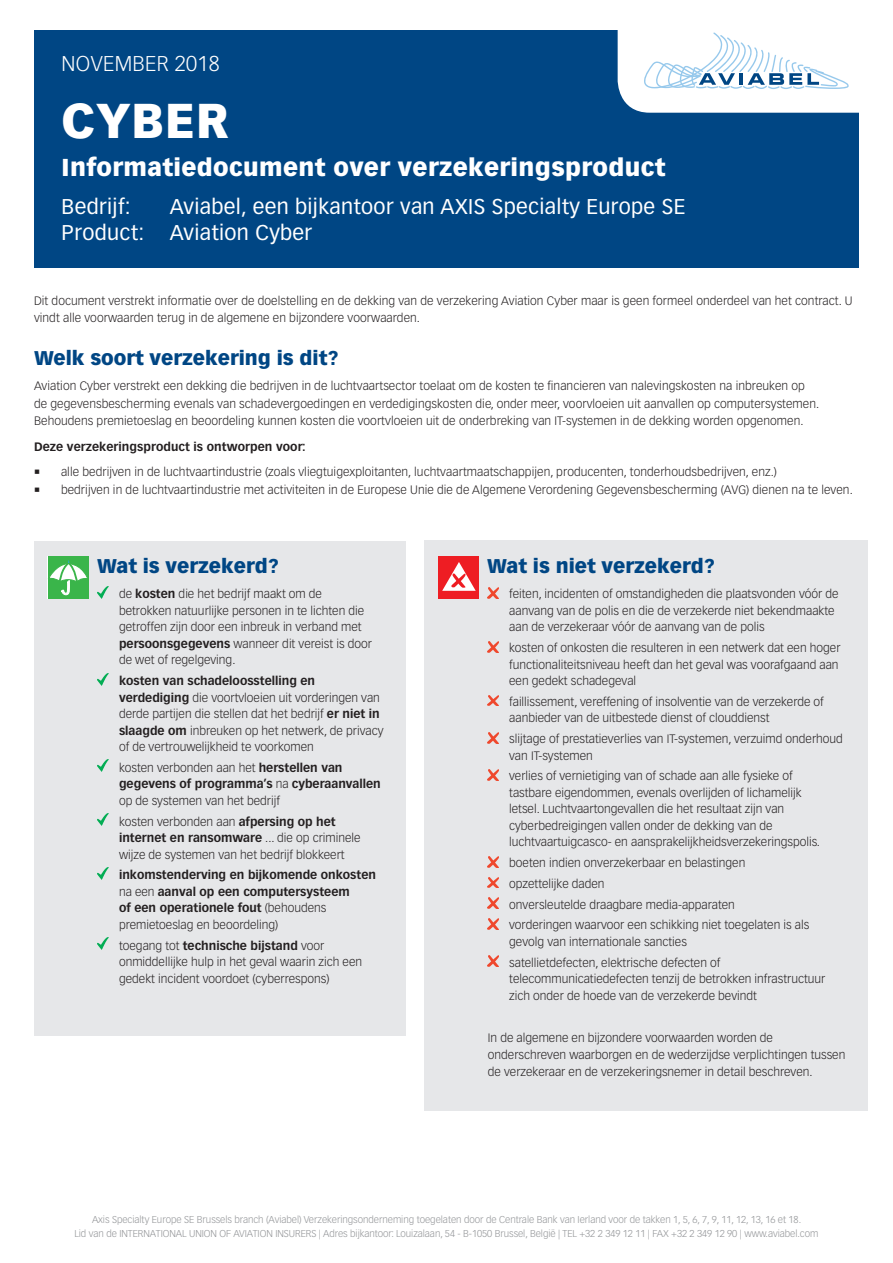
<style>
.page{position:relative;width:893px;height:1263px;background:#fff}
.page>*{position:absolute;margin:0;border:0;box-sizing:border-box;transform-origin:0 0}
.t1{font:900 48px "NA Vectora";color:#fff}
.t2{font:900 24px "NA Vectora";color:#fff}
.t3{font:21px/25.2px "NA Vectora";color:#fff}
.t4{font:300 21px "NA Vectora";color:#fff}
.t5{font:900 19.5px "NA Vectora";letter-spacing:-.015em;color:#004684}
.t6{font:300 12px/16.5px "NA Vectora";letter-spacing:-.015em;color:#231f20}
.t7{font:700 12px/16.5px "NA Vectora";letter-spacing:-.015em;color:#231f20}
.t8{font:300 9.75px/13.5px "NA Vectora";letter-spacing:-.02em;color:#939598;text-align:center}
.s1{font-weight:700}
.s2{font-weight:300}
</style>
<div class="page">
<div style="left:34px;top:31px;width:825px;height:237px;background:#004684"></div>
<div style="left:34px;top:541px;width:371px;height:494px;background:#e6e7e9"></div>
<svg style="left:98px;top:586px;width:11px;height:12px"></svg>
<svg style="left:98px;top:673px;width:11px;height:12px"></svg>
<svg style="left:98px;top:760px;width:11px;height:12px"></svg>
<svg style="left:98px;top:814px;width:11px;height:12px"></svg>
<svg style="left:98px;top:867px;width:11px;height:12px"></svg>
<svg style="left:98px;top:938px;width:11px;height:12px"></svg>
<div style="left:47px;top:557px;width:41px;height:42px;background:#fff"></div>
<div style="left:48px;top:557px;width:40px;height:42px;background:#3ab54a"></div>
<svg style="left:50px;top:560px;width:37px;height:35px"></svg>
<div style="left:424px;top:541px;width:443px;height:570px;background:#e6e7e9"></div>
<svg style="left:488px;top:587px;width:11px;height:11px"></svg>
<svg style="left:488px;top:641px;width:11px;height:11px"></svg>
<svg style="left:488px;top:695px;width:11px;height:11px"></svg>
<svg style="left:488px;top:732px;width:11px;height:11px"></svg>
<svg style="left:488px;top:769px;width:11px;height:11px"></svg>
<svg style="left:488px;top:856px;width:11px;height:11px"></svg>
<svg style="left:488px;top:877px;width:11px;height:11px"></svg>
<svg style="left:488px;top:898px;width:11px;height:11px"></svg>
<svg style="left:488px;top:918px;width:11px;height:11px"></svg>
<svg style="left:488px;top:956px;width:11px;height:11px"></svg>
<div style="left:438px;top:556px;width:41px;height:43px;background:#ee1d23"></div>
<svg style="left:442px;top:562px;width:34px;height:29px"></svg>
<svg style="left:618px;top:31px;width:241px;height:82px;background:#ecf2f7"></svg>
<h3 class="t4" style="left:62px;top:51px;width:160px">NOVEMBER 2018</h3>
<h1 class="t1" style="left:62px;top:91px;width:170px">CYBER</h1>
<h2 class="t2" style="left:62px;top:153px;width:606px">Informatiedocument over verzekeringsproduct</h2>
<h3 class="t3" style="left:62px;top:195px;width:71px">Bedrijf:</h3>
<h3 class="t3" style="left:62px;top:195px;width:626px;text-indent:108px">Aviabel, een bijkantoor van AXIS Specialty Europe SE<br>Product: Aviation Cyber</h3>
<p class="t6" style="left:34px;top:292px;width:820px;line-height:17.2px">Dit document verstrekt informatie over de doelstelling en de dekking van de verzekering Aviation Cyber maar is geen formeel onderdeel van het contract. U vindt alle voorwaarden terug in de algemene en bijzondere voorwaarden.</p>
<h3 class="t5" style="left:34px;top:345px;width:306px">Welk soort verzekering is dit?</h3>
<p class="t6" style="left:34px;top:378px;width:787px;line-height:17.2px">Aviation Cyber verstrekt een dekking die bedrijven in de luchtvaartsector toelaat om de kosten te financieren van nalevingskosten na inbreuken op de gegevensbescherming evenals van schadevergoedingen en verdedigingskosten die, onder meer, voorvloeien uit aanvallen op computersystemen.<br>Behoudens premietoeslag en beoordeling kunnen kosten die voortvloeien uit de onderbreking van IT-systemen in de dekking worden opgenomen.</p>
<p class="t7" style="left:34px;top:438px;width:274px">Deze verzekeringsproduct is ontworpen voor:</p>
<p class="t6" style="left:34px;top:464px;width:745px">• alle bedrijven in de luchtvaartindustrie (zoals vliegtuigexploitanten, luchtvaartmaatschappijen, producenten, tonderhoudsbedrijven, enz.)</p>
<p class="t6" style="left:34px;top:481px;width:820px">• bedrijven in de luchtvaartindustrie met activiteiten in de Europese Unie die de Algemene Verordening Gegevensbescherming (AVG) dienen na te leven.</p>
<h3 class="t5" style="left:97px;top:554px;width:183px">Wat is verzekerd?</h3>
<p class="t6" style="left:119px;top:586px;width:255px">de <span class="s1">kosten</span> die het bedrijf maakt om de betrokken natuurlijke personen in te lichten die getroffen zijn door een inbreuk in verband met <span class="s1">persoonsgegevens</span> wanneer dit vereist is door de wet of regelgeving.</p>
<p class="t6" style="left:119px;top:673px;width:266px"><span class="s1">kosten van schadeloosstelling en verdediging</span> die voortvloeien uit vorderingen van derde partijen die stellen dat het bedrijf <span class="s1">er niet in slaagde om</span> inbreuken op het netwerk, de privacy of de vertrouwelijkheid te voorkomen</p>
<p class="t6" style="left:119px;top:759px;width:263px">kosten verbonden aan het <span class="s1">herstellen van gegevens of programma’s</span> na <span class="s1">cyberaanvallen </span>op de systemen van het bedrijf</p>
<p class="t6" style="left:119px;top:813px;width:243px">kosten verbonden aan <span class="s1">afpersing op het internet en ransomware</span> ... die op criminele wijze de systemen van het bedrijf blokkeert</p>
<p class="t7" style="left:119px;top:867px;width:259px">inkomstenderving en bijkomende onkosten <span class="s2">na een</span> aanval op een computersysteem<br>of een operationele fout <span class="s2">(behoudens premietoeslag en beoordeling)</span></p>
<p class="t6" style="left:119px;top:937px;width:245px">toegang tot <span class="s1">technische bijstand</span> voor onmiddellijke hulp in het geval waarin zich een gedekt incident voordoet (cyberrespons)</p>
<h3 class="t5" style="left:487px;top:554px;width:229px">Wat is niet verzekerd?</h3>
<p class="t6" style="left:509px;top:586px;width:331px">feiten, incidenten of omstandigheden die plaatsvonden vóór de aanvang van de polis en die de verzekerde niet bekendmaakte aan de verzekeraar vóór de aanvang van de polis</p>
<p class="t6" style="left:509px;top:640px;width:333px">kosten of onkosten die resulteren in een netwerk dat een hoger functionaliteitsniveau heeft dan het geval was voorafgaand aan een gedekt schadegeval</p>
<p class="t6" style="left:509px;top:693px;width:316px">faillissement, vereffening of insolventie van de verzekerde of aanbieder van de uitbestede dienst of clouddienst</p>
<p class="t6" style="left:509px;top:731px;width:335px">slijtage of prestatieverlies van IT-systemen, verzuimd onderhoud van IT-systemen</p>
<p class="t6" style="left:509px;top:768px;width:312px">verlies of vernietiging van of schade aan alle fysieke of tastbare eigendommen, evenals overlijden of lichamelijk letsel. Luchtvaartongevallen die het resultaat zijn van cyberbedreigingen vallen onder de dekking van de luchtvaartuigcasco- en aansprakelijkheidsverzekeringspolis.</p>
<p class="t6" style="left:509px;top:853px;width:302px;line-height:20.7px">boeten indien onverzekerbaar en belastingen<br>opzettelijke daden<br>onversleutelde draagbare media-apparaten<br>vorderingen waarvoor een schikking niet toegelaten is als</p>
<p class="t6" style="left:509px;top:931px;width:213px;line-height:20.7px">gevolg van internationale sancties satellietdefecten, elektrische defecten of</p>
<p class="t6" style="left:509px;top:971px;width:318px">telecommunicatiedefecten tenzij de betrokken infrastructuur zich onder de hoede van de verzekerde bevindt</p>
<p class="t6" style="left:488px;top:1029px;width:359px;line-height:17.2px">In de algemene en bijzondere voorwaarden worden de onderschreven waarborgen en de wederzijdse verplichtingen tussen de verzekeraar en de verzekeringsnemer in detail beschreven.</p>
<p class="t8" style="left:74px;top:1213px;width:746px">Axis Specialty Europe SE Brussels branch (Aviabel) Verzekeringsonderneming toegelaten door de Centrale Bank van Ierland voor de takken 1, 5, 6, 7, 9, 11, 12, 13, 16 et 18.<br>Lid van de INTERNATIONAL UNION OF AVIATION INSURERS | Adres bijkantoor: Louizalaan, 54 - B-1050 Brussel, België | TEL +32 2 349 12 11 | FAX +32 2 349 12 90 | www.aviabel.com</p>
</div>
